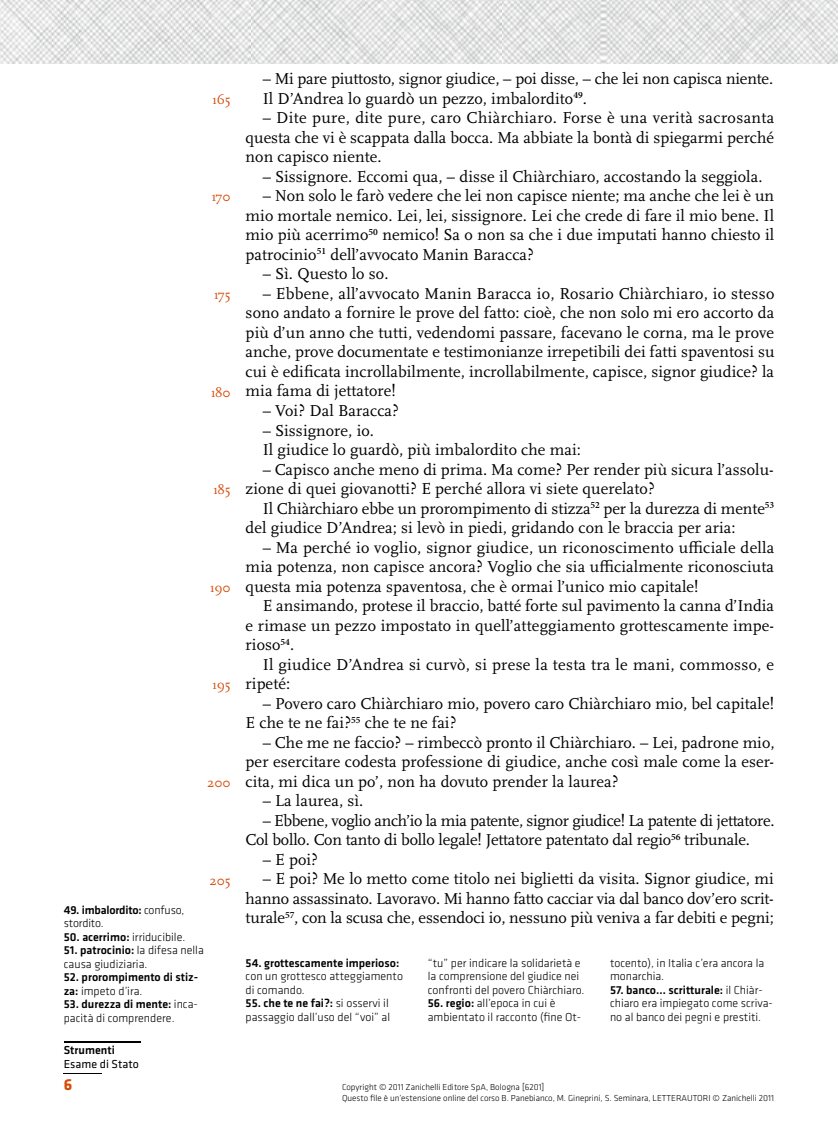
<style>
.page{position:relative;width:838px;height:1132px;background:#fff}
.page>*{position:absolute;margin:0;border:0;box-sizing:border-box;transform-origin:0 0}
.t1{font:16.5px/19.5px "Scala OT";letter-spacing:.005em;color:#000;text-align:justify}
.t2{font:16.5px/19.5px "Scala OT";letter-spacing:-.02em;color:#000}
.t3{font:700 16.5px "Klavika";color:#d54a07}
.t4{font:13.5px "Scala OT";color:#d54a07}
.t5{font:300 12px/13.5px "Klavika";color:#000}
.t6{font:500 12px/13.5px "Klavika";color:#000}
.t7{font:12px "Klavika";color:#000}
.t8{font:300 9px/10.5px "Klavika";color:#000}
.s1{font-weight:500}
.s2{font-weight:300}
</style>
<div class="page">
<hr style="left:64px;top:1040px;width:76px;height:2px;background:#000">
<hr style="left:64px;top:1072px;width:38px;height:1px;background:#000">
<img style="left:0;top:0;width:838px;height:63px">
<p class="t4" style="left:213px;top:92px;width:19px">165</p>
<p class="t4" style="left:212px;top:190px;width:20px">170</p>
<p class="t4" style="left:214px;top:287px;width:18px">175</p>
<p class="t4" style="left:211px;top:385px;width:21px">180</p>
<p class="t4" style="left:214px;top:482px;width:19px">185</p>
<p class="t4" style="left:210px;top:580px;width:22px">190</p>
<p class="t4" style="left:213px;top:677px;width:19px">195</p>
<p class="t4" style="left:207px;top:775px;width:25px">200</p>
<p class="t4" style="left:210px;top:872px;width:23px">205</p>
<p class="t5" style="left:64px;top:902px;width:122px"><span class="s1">49. imbalordito:</span> confuso, stordito.</p>
<p class="t5" style="left:64px;top:929px;width:123px"><span class="s1">50. acerrimo:</span> irriducibile.</p>
<p class="t5" style="left:64px;top:943px;width:141px"><span class="s1">51. patrocinio:</span> la difesa nella causa giudiziaria.</p>
<p class="t6" style="left:64px;top:970px;width:136px">52. prorompimento di stiz&shy;za: <span class="s2">impeto d’ira.</span></p>
<p class="t5" style="left:64px;top:997px;width:136px"><span class="s1">53. durezza di mente:</span> inca&shy;pacità di comprendere.</p>
<p class="t1" style="left:263px;top:69px;width:512px">– Mi pare piuttosto, signor giudice, – poi disse, – che lei non capisca niente.<br>Il D’Andrea lo guardò un pezzo, imbalordito<sup>49</sup>.</p>
<p class="t1" style="left:246px;top:108px;width:530px;text-indent:17px">– Dite pure, dite pure, caro Chiàrchiaro. Forse è una verità sacrosanta questa che vi è scappata dalla bocca. Ma abbiate la bontà di spiegarmi perché non capisco niente.</p>
<p class="t1" style="left:263px;top:167px;width:501px">– Sissignore. Eccomi qua, – disse il Chiàrchiaro, accostando la seggiola.</p>
<p class="t1" style="left:246px;top:186px;width:530px;text-indent:17px">– Non solo le farò vedere che lei non capisce niente; ma anche che lei è un mio mortale nemico. Lei, lei, sissignore. Lei che crede di fare il mio bene. Il mio più acerrimo<sup>50</sup> nemico! Sa o non sa che i due imputati hanno chiesto il patrocinio<sup>51</sup> dell’avvocato Manin Baracca?</p>
<p class="t1" style="left:263px;top:264px;width:127px">– Sì. Questo lo so.</p>
<p class="t1" style="left:246px;top:284px;width:530px;text-indent:17px">– Ebbene, all’avvocato Manin Baracca io, Rosario Chiàrchiaro, io stesso sono andato a fornire le prove del fatto: cioè, che non solo mi ero accorto da più d’un anno che tutti, vedendomi passare, facevano le corna, ma le prove anche, prove documentate e testimonianze irrepetibili dei fatti spaventosi su cui è edificata incrollabilmente, incrollabilmente, capisce, signor giudice? la mia fama di jettatore!</p>
<p class="t1" style="left:263px;top:401px;width:138px">– Voi? Dal Baracca?</p>
<p class="t1" style="left:263px;top:420px;width:320px">– Sissignore, io.<br>Il giudice lo guardò, più imbalordito che mai:</p>
<p class="t1" style="left:246px;top:459px;width:529px;text-indent:17px">– Capisco anche meno di prima. Ma come? Per render più sicura l’assolu&shy;zione di quei giovanotti? E perché allora vi siete querelato?</p>
<p class="t1" style="left:246px;top:498px;width:530px;text-indent:17px">Il Chiàrchiaro ebbe un prorompimento di stizza<sup>52</sup> per la durezza di mente<sup>53 </sup>del giudice D’Andrea; si levò in piedi, gridando con le braccia per aria:</p>
<p class="t1" style="left:246px;top:537px;width:530px;text-indent:17px">– Ma perché io voglio, signor giudice, un riconoscimento ufficiale della mia potenza, non capisce ancora? Voglio che sia ufficialmente riconosciuta questa mia potenza spaventosa, che è ormai l’unico mio capitale!</p>
<p class="t1" style="left:246px;top:596px;width:530px;text-indent:17px">E ansimando, protese il braccio, batté forte sul pavimento la canna d’India e rimase un pezzo impostato in quell’atteggiamento grottescamente impe&shy;rioso<sup>54</sup>.</p>
<p class="t1" style="left:246px;top:654px;width:530px;text-indent:17px">Il giudice D’Andrea si curvò, si prese la testa tra le mani, commosso, e ripeté:</p>
<p class="t1" style="left:246px;top:693px;width:530px;text-indent:17px">– Povero caro Chiàrchiaro mio, povero caro Chiàrchiaro mio, bel capitale!<br>E che te ne fai?<sup>55</sup> che te ne fai?</p>
<p class="t1" style="left:246px;top:732px;width:530px;text-indent:17px">– Che me ne faccio? – rimbeccò pronto il Chiàrchiaro. – Lei, padrone mio, per esercitare codesta professione di giudice, anche così male come la eser&shy;cita, mi dica un po’, non ha dovuto prender la laurea?</p>
<p class="t1" style="left:263px;top:791px;width:102px">– La laurea, sì.</p>
<p class="t2" style="left:246px;top:810px;width:530px;text-indent:17px">– Ebbene, voglio anch’io la mia patente, signor giudice! La patente di jettatore.<br>Col bollo. Con tanto di bollo legale! Jettatore patentato dal regio<sup>56</sup> tribunale.</p>
<p class="t1" style="left:263px;top:849px;width:57px">– E poi?</p>
<p class="t1" style="left:246px;top:869px;width:529px;text-indent:17px">– E poi? Me lo metto come titolo nei biglietti da visita. Signor giudice, mi hanno assassinato. Lavoravo. Mi hanno fatto cacciar via dal banco dov’ero scrit&shy;turale<sup>57</sup>, con la scusa che, essendoci io, nessuno più veniva a far debiti e pegni;</p>
<p class="t6" style="left:246px;top:955px;width:155px">54. grottescamente imperioso:</p>
<p class="t5" style="left:246px;top:969px;width:159px">con un grottesco atteggiamento di comando.</p>
<p class="t5" style="left:246px;top:996px;width:146px"><span class="s1">55. che te ne fai?:</span> si osservi il passaggio dall’uso del “voi” al</p>
<p class="t5" style="left:610px;top:955px;width:156px">tocento), in Italia c’era ancora la monarchia.</p>
<p class="t5" style="left:610px;top:982px;width:164px"><span class="s1">57. banco… scritturale:</span> il Chiàr&shy;chiaro era impiegato come scriva&shy;no al banco dei pegni e prestiti.</p>
<p class="t5" style="left:428px;top:955px;width:158px">“tu” per indicare la solidarietà e la comprensione del giudice nei confronti del povero Chiàrchiaro.</p>
<p class="t5" style="left:428px;top:996px;width:155px"><span class="s1">56. regio:</span> all’epoca in cui è ambientato il racconto (fine Ot-</p>
<p class="t6" style="left:64px;top:1043px;width:52px">Strumenti</p>
<p class="t7" style="left:64px;top:1056px;width:76px">Esame di Stato</p>
<p class="t3" style="left:64px;top:1075px;width:10px">6</p>
<p class="t8" style="left:342px;top:1081px;width:433px">Copyright © 2011 Zanichelli Editore SpA, Bologna [6201]<br>Questo file è un’estensione online del corso B. Panebianco, M. Gineprini, S. Seminara, LETTERAUTORI © Zanichelli 2011</p>
</div>
